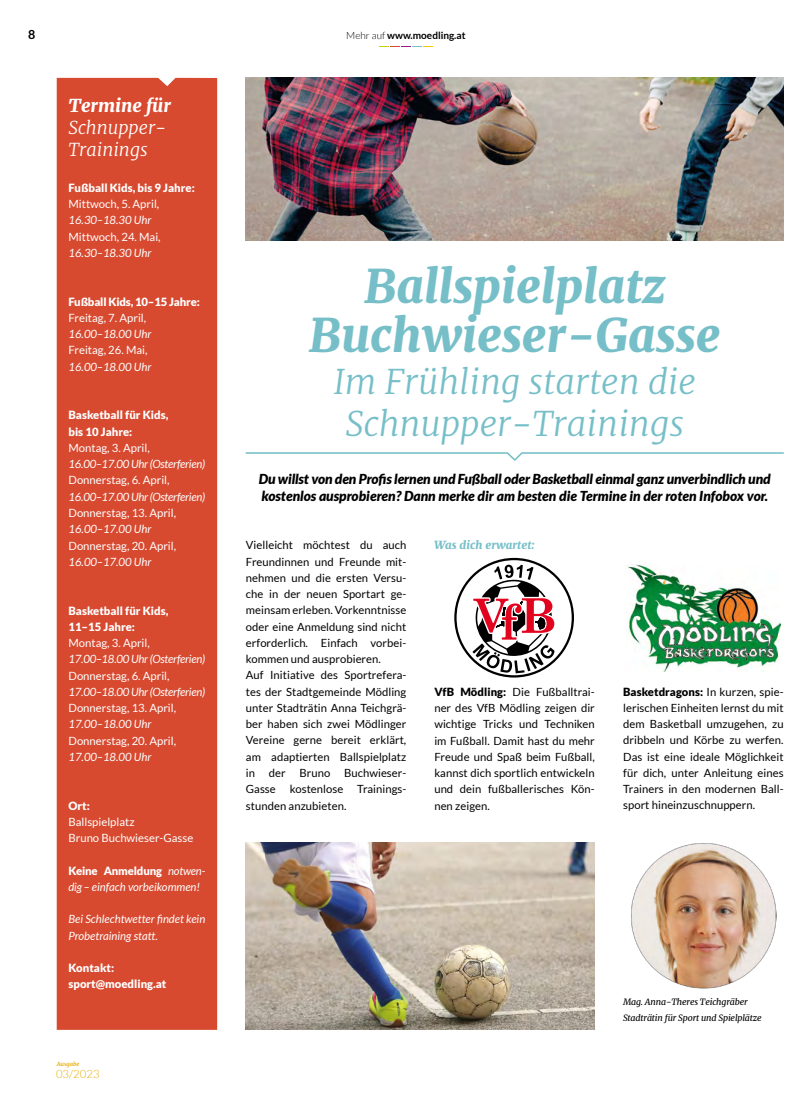
<style>
.page{position:relative;width:812px;height:1099px;background:#fff}
.page>*{position:absolute;margin:0;border:0;box-sizing:border-box;transform-origin:0 0}
.t1{font:italic 900 46.75px/48.2px "Merriweather";color:#76bfc8;text-align:center}
.t2{font:italic 300 34.25px/42px "Merriweather";color:#76bfc8;text-align:center}
.t3{font:italic 300 18px/22.1px "Merriweather";color:#fff}
.t4{font:italic 900 18px "Merriweather";color:#fff}
.t5{font:italic 900 13.75px/16.2px "Lato";letter-spacing:-.01em;color:#000}
.t6{font:700 12.5px "Lato";color:#000}
.t7{font:11.38px/16.2px "Lato";color:#fff}
.t8{font:italic 11.38px/16.1px "Lato";color:#fff}
.t9{font:900 11.38px/16.2px "Lato";color:#fff}
.t10{font:italic 11.38px "Lato";letter-spacing:-.02em;color:#fff}
.t11{font:300 11.38px "Lato";color:#e8ac00}
.t12{font:11.25px/16.2px "Lato";letter-spacing:.005em;color:#000;text-align:justify}
.t13{font:italic 900 11.25px "Merriweather";letter-spacing:.005em;color:#76bfc8}
.t14{font:700 10px "Lato";color:#000}
.t15{font:italic 8.75px/16.2px "Merriweather";letter-spacing:-.015em;color:#000}
.t16{font:italic 700 5.62px "Merriweather";color:#e8ac00}
.s1{font-weight:300}
.s2{font-weight:900;font-style:normal}
.s3{font-weight:900}
</style>
<div class="page">
<svg style="left:379px;top:46px;width:53px;height:1px"></svg>
<svg style="left:454px;top:558px;width:120px;height:119px"></svg>
<img style="left:246px;top:78px;width:537px;height:162px">
<svg style="left:245px;top:452px;width:539px;height:9px"></svg>
<img style="left:245px;top:842px;width:349px;height:187px">
<img style="left:625px;top:564px;width:155px;height:107px">
<div style="left:57px;top:78px;width:160px;height:951px;background:#d74a30"></div>
<img style="left:631px;top:843px;width:145px;height:145px">
<p class="t6" style="left:28px;top:27px;width:9px">8</p>
<p class="t14" style="left:346px;top:30px;width:121px"><span class="s1">Mehr auf</span> www.moedling.at</p>
<h3 class="t4" style="left:68px;top:93px;width:104px">Termine für</h3>
<h3 class="t3" style="left:68px;top:116px;width:99px">Schnupper-<br>Trainings</h3>
<p class="t9" style="left:68px;top:179px;width:128px">Fußball Kids, bis 9 Jahre:</p>
<p class="t7" style="left:68px;top:196px;width:92px">Mittwoch, 5. April,</p>
<p class="t8" style="left:68px;top:212px;width:84px">16.30–18.30 Uhr</p>
<p class="t7" style="left:68px;top:228px;width:94px">Mittwoch, 24. Mai,</p>
<p class="t8" style="left:68px;top:245px;width:84px">16.30–18.30 Uhr</p>
<p class="t9" style="left:68px;top:293px;width:133px">Fußball Kids, 10–15 Jahre:</p>
<p class="t7" style="left:68px;top:309px;width:79px">Freitag, 7. April,</p>
<p class="t8" style="left:68px;top:326px;width:84px">16.00–18.00 Uhr</p>
<p class="t7" style="left:68px;top:342px;width:81px">Freitag, 26. Mai,</p>
<p class="t8" style="left:68px;top:359px;width:84px">16.00–18.00 Uhr</p>
<p class="t9" style="left:68px;top:407px;width:101px">Basketball für Kids, bis 10 Jahre:</p>
<p class="t7" style="left:68px;top:439px;width:83px">Montag, 3. April,</p>
<p class="t10" style="left:68px;top:458px;width:138px">16.00–17.00 Uhr (Osterferien)</p>
<p class="t7" style="left:68px;top:472px;width:103px">Donnerstag, 6. April,</p>
<p class="t10" style="left:68px;top:490px;width:138px">16.00–17.00 Uhr (Osterferien)</p>
<p class="t7" style="left:68px;top:504px;width:109px">Donnerstag, 13. April,</p>
<p class="t8" style="left:68px;top:521px;width:84px">16.00–17.00 Uhr</p>
<p class="t7" style="left:68px;top:537px;width:109px">Donnerstag, 20. April,</p>
<p class="t8" style="left:68px;top:554px;width:84px">16.00–17.00 Uhr</p>
<p class="t9" style="left:68px;top:602px;width:101px">Basketball für Kids,<br>11–15 Jahre:</p>
<p class="t7" style="left:68px;top:634px;width:83px">Montag, 3. April,</p>
<p class="t10" style="left:68px;top:653px;width:138px">17.00–18.00 Uhr (Osterferien)</p>
<p class="t7" style="left:68px;top:667px;width:103px">Donnerstag, 6. April,</p>
<p class="t10" style="left:68px;top:685px;width:138px">17.00–18.00 Uhr (Osterferien)</p>
<p class="t7" style="left:68px;top:699px;width:109px">Donnerstag, 13. April,</p>
<p class="t8" style="left:68px;top:716px;width:84px">17.00–18.00 Uhr</p>
<p class="t7" style="left:68px;top:732px;width:109px">Donnerstag, 20. April,</p>
<p class="t8" style="left:68px;top:749px;width:84px">17.00–18.00 Uhr</p>
<p class="t9" style="left:68px;top:797px;width:23px">Ort:</p>
<p class="t7" style="left:68px;top:813px;width:126px">Ballspielplatz<br>Bruno Buchwieser-Gasse</p>
<p class="t8" style="left:68px;top:862px;width:138px"><span class="s2">Keine Anmeldung</span> notwen&shy;dig – einfach vorbeikommen!</p>
<p class="t8" style="left:68px;top:911px;width:138px">Bei Schlechtwetter findet kein<br>Probetraining statt.</p>
<p class="t9" style="left:68px;top:959px;width:99px">Kontakt: sport@moedling.at</p>
<p class="t16" style="left:57px;top:1059px;width:24px">Ausgabe</p>
<p class="t11" style="left:56px;top:1067px;width:45px">03/2023</p>
<h1 class="t1" style="left:309px;top:261px;width:413px">Ballspielplatz<br>Buchwieser-Gasse</h1>
<h2 class="t2" style="left:333px;top:359px;width:364px">Im Frühling starten die<br>Schnupper-Trainings</h2>
<p class="t5" style="left:259px;top:471px;width:513px">Du willst von den Profis lernen und Fußball oder Basketball einmal ganz unverbindlich und kostenlos ausprobieren? Dann merke dir am besten die Termine in der roten Infobox vor.</p>
<p class="t13" style="left:434px;top:537px;width:102px">Was dich erwartet:</p>
<p class="t12" style="left:246px;top:537px;width:162px;text-align:left">Vielleicht möchtest du auch<br>Freundinnen und Freunde mit&shy;nehmen und die ersten Versu&shy;che in der neuen Sportart ge&shy;meinsam erleben. Vorkenntnisse oder eine Anmeldung sind nicht erforderlich. Einfach vorbei&shy;kommen und ausprobieren.<br>Auf Initiative des Sportrefera&shy;tes der Stadtgemeinde Mödling unter Stadträtin Anna Teichgrä&shy;ber haben sich zwei Mödlinger<br>Vereine gerne bereit erklärt, am adaptierten Ballspielplatz in der Bruno Buchwieser-<br>Gasse kostenlose Trainings&shy;stunden anzubieten.</p>
<p class="t12" style="left:623px;top:683px;width:162px"><span class="s3">Basketdragons:</span> In kurzen, spie&shy;lerischen Einheiten lernst du mit dem Basketball umzugehen, zu dribbeln und Körbe zu werfen.<br>Das ist eine ideale Möglichkeit für dich, unter Anleitung eines Trainers in den modernen Ball&shy;sport hineinzuschnuppern.</p>
<p class="t12" style="left:434px;top:683px;width:162px"><span class="s3">VfB Mödling:</span> Die Fußballtrai&shy;ner des VfB Mödling zeigen dir wichtige Tricks und Techniken im Fußball. Damit hast du mehr Freude und Spaß beim Fußball, kannst dich sportlich entwickeln und dein fußballerisches Kön&shy;nen zeigen.</p>
<p class="t15" style="left:623px;top:993px;width:140px">Mag. Anna-Theres Teichgräber<br>Stadträtin für Sport und Spielplätze</p>
</div>
